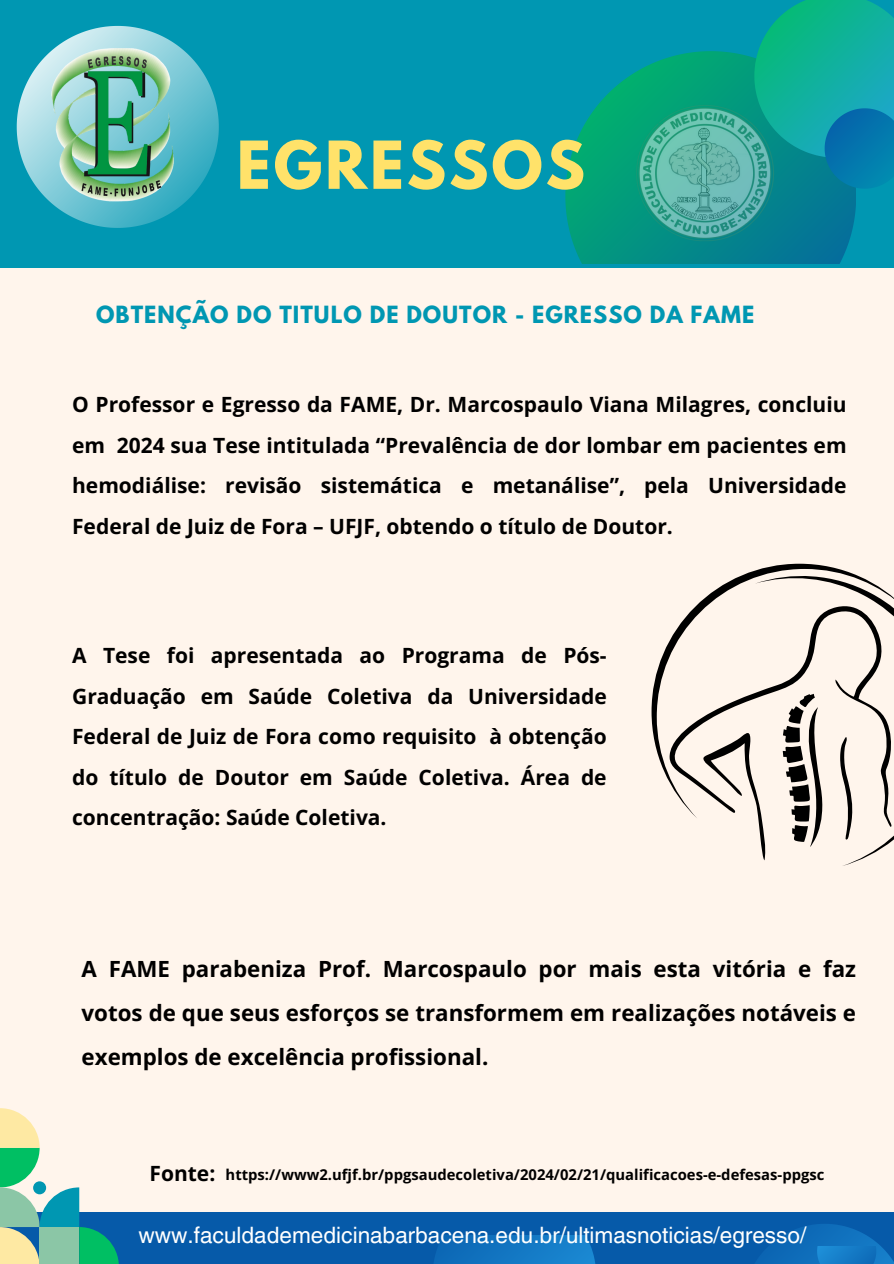
<style>
.page{position:relative;width:894px;height:1264px;background:#fff}
.page>*{position:absolute;margin:0;border:0;box-sizing:border-box;transform-origin:0 0}
.t1{font:700 58.5px "League Spartan";letter-spacing:.05em;color:#ffe26a}
.t2{font:22.65px "Helvetica World";color:#fff}
.t3{font:700 22.35px/43.8px "Open Sans";color:#000;text-align:justify}
.t4{font:700 21px/40.5px "Open Sans";color:#000;text-align:justify}
.t5{font:700 21px "League Spartan";letter-spacing:.05em;color:#0097b2}
.t6{font:700 14.85px "Open Sans";color:#000}
</style>
<div class="page">
<div style="left:0;top:0;width:893px;height:1263px;background:#fff5ec"></div>
<div style="left:0;top:0;width:893px;height:267px;background:#0097b2"></div>
<svg style="left:565px;top:51px;width:290px;height:213px"></svg>
<svg style="left:754px;top:0;width:139px;height:188px;background:#0ba09f"></svg>
<div style="left:0;top:1212px;width:893px;height:51px;background:#065aa9"></div>
<svg style="left:756px;top:1224px;width:137px;height:39px"></svg>
<svg style="left:434px;top:1235px;width:161px;height:28px"></svg>
<svg style="left:17px;top:26px;width:202px;height:202px"></svg>
<img style="left:43px;top:42px;width:142px;height:163px">
<svg style="left:0;top:1108px;width:119px;height:155px"></svg>
<div style="left:33px;top:1181px;width:13px;height:13px;background:#0097b2;border-radius:50%"></div>
<img style="left:619px;top:89px;width:163px;height:166px">
<svg style="left:651px;top:563px;width:194px;height:255px"></svg>
<svg style="left:701px;top:571px;width:192px;height:295px"></svg>
<p class="t1" style="left:237px;top:136px;width:349px">EGRESSOS</p>
<p class="t5" style="left:96px;top:304px;width:659px">OBTENÇÃO DO TITULO DE DOUTOR - EGRESSO DA FAME</p>
<p class="t4" style="left:72px;top:384px;width:775px">O Professor e Egresso da FAME, Dr. Marcospaulo Viana Milagres, concluiu em 2024 sua Tese intitulada “Prevalência de dor lombar em pacientes em hemodiálise: revisão sistemática e metanálise”, pela Universidade Federal de Juiz de Fora – UFJF, obtendo o título de Doutor.</p>
<p class="t4" style="left:72px;top:634px;width:536px">A Tese foi apresentada ao Programa de Pós-Graduação em Saúde Coletiva da Universidade Federal de Juiz de Fora como requisito à obtenção do título de Doutor em Saúde Coletiva. Área de concentração: Saúde Coletiva.</p>
<h1 class="t3" style="left:82px;top:946px;width:775px">A FAME parabeniza Prof. Marcospaulo por mais esta vitória e faz votos de que seus esforços se transformem em realizações notáveis e exemplos de excelência profissional.</h1>
<p class="t4" style="left:149px;top:1152px;width:67px">Fonte:</p>
<h2 class="t6" style="left:225px;top:1163px;width:600px">https://www2.ufjf.br/ppgsaudecoletiva/2024/02/21/qualificacoes-e-defesas-ppgsc</h2>
<p class="t2" style="left:138px;top:1221px;width:669px">www.faculdademedicinabarbacena.edu.br/ultimasnoticias/egresso/</p>
</div>
